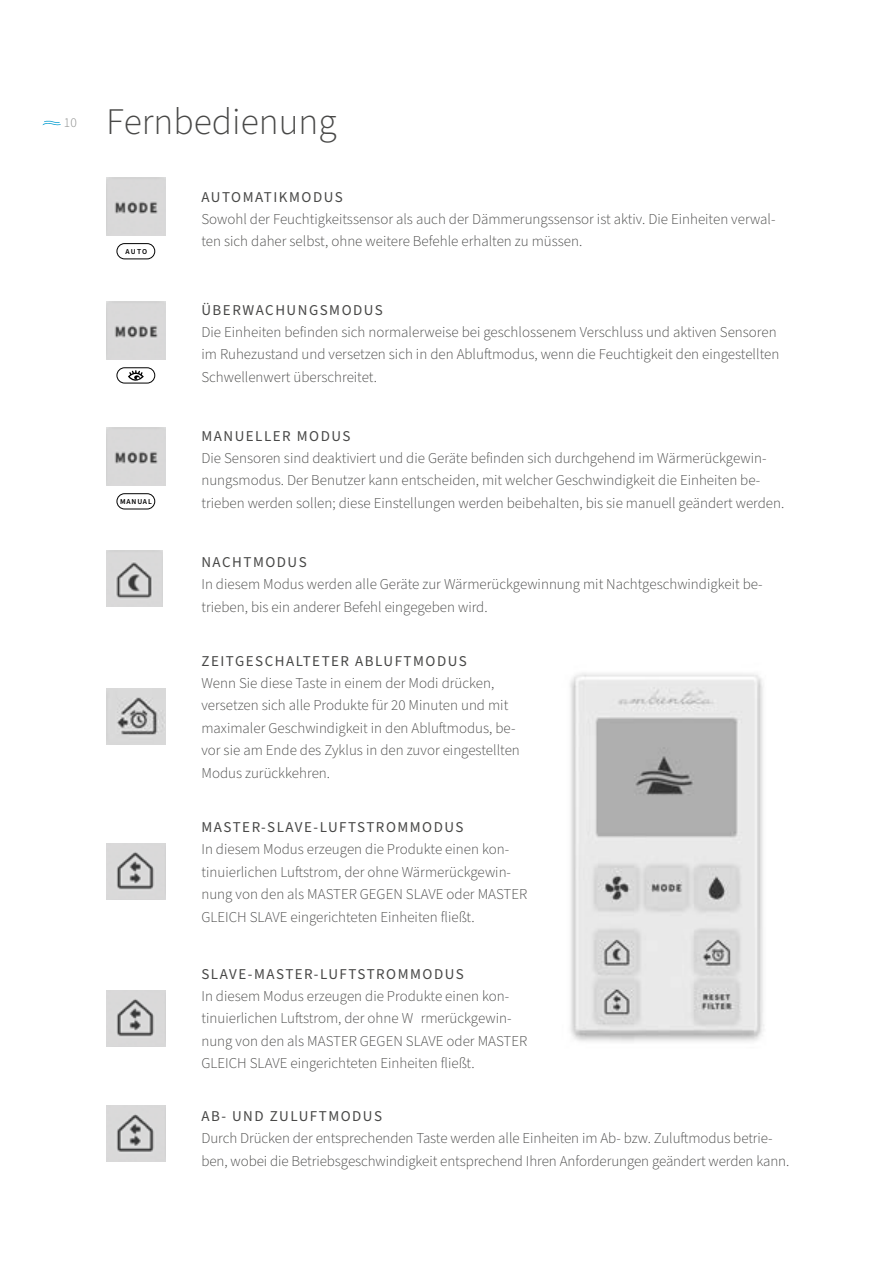
<style>
.page{position:relative;width:893px;height:1263px;background:#fff}
.page>*{position:absolute;margin:0;border:0;box-sizing:border-box;transform-origin:0 0}
.t1{font:300 37.5px "Source Sans Pro";color:#484847}
.t2{font:300 15px/22.5px "Source Sans Pro";color:#484847}
.t3{font:15px "Source Sans Pro";letter-spacing:.1em;color:#484847}
.t4{font:300 13.5px "Source Sans Pro";color:#878887}
.t5{font:600 7.5px "Source Sans Pro";letter-spacing:.11em;color:#000}
</style>
<div class="page">
<svg style="left:43px;top:121px;width:18px;height:4px"></svg>
<img style="left:570px;top:673px;width:194px;height:369px">
<img style="left:106px;top:178px;width:59px;height:58px">
<div style="left:117px;top:243px;width:38px;height:16px;border:1px solid #000;border-radius:8px"></div>
<div style="left:117px;top:367px;width:38px;height:16px;border:1px solid #000;border-radius:8px"></div>
<svg style="left:127px;top:370px;width:17px;height:14px"></svg>
<div style="left:117px;top:493px;width:38px;height:16px;border:1px solid #000;border-radius:8px"></div>
<img style="left:106px;top:551px;width:56px;height:56px">
<img style="left:107px;top:688px;width:59px;height:56px">
<img style="left:106px;top:843px;width:59px;height:56px">
<img style="left:106px;top:302px;width:59px;height:58px">
<img style="left:106px;top:428px;width:59px;height:58px">
<img style="left:106px;top:990px;width:59px;height:56px">
<img style="left:106px;top:1106px;width:59px;height:56px">
<p class="t4" style="left:64px;top:114px;width:14px">10</p>
<h1 class="t1" style="left:106px;top:97px;width:232px">Fernbedienung</h1>
<p class="t5" style="left:126px;top:246px;width:23px">AUTO</p>
<p class="t5" style="left:120px;top:497px;width:33px">MANUAL</p>
<p class="t3" style="left:201px;top:187px;width:143px">AUTOMATIKMODUS</p>
<p class="t2" style="left:201px;top:208px;width:576px">Sowohl der Feuchtigkeitssensor als auch der Dämmerungssensor ist aktiv. Die Einheiten verwal&shy;ten sich daher selbst, ohne weitere Befehle erhalten zu müssen.</p>
<p class="t3" style="left:201px;top:300px;width:183px">ÜBERWACHUNGSMODUS</p>
<p class="t2" style="left:201px;top:321px;width:579px">Die Einheiten befinden sich normalerweise bei geschlossenem Verschluss und aktiven Sensoren im Ruhezustand und versetzen sich in den Abluftmodus, wenn die Feuchtigkeit den eingestellten<br>Schwellenwert überschreitet.</p>
<p class="t3" style="left:201px;top:426px;width:151px">MANUELLER MODUS</p>
<p class="t2" style="left:201px;top:447px;width:584px">Die Sensoren sind deaktiviert und die Geräte befinden sich durchgehend im Wärmerückgewin&shy;nungsmodus. Der Benutzer kann entscheiden, mit welcher Geschwindigkeit die Einheiten be&shy;trieben werden sollen; diese Einstellungen werden beibehalten, bis sie manuell geändert werden.</p>
<p class="t3" style="left:201px;top:552px;width:107px">NACHTMODUS</p>
<p class="t2" style="left:201px;top:573px;width:563px">In diesem Modus werden alle Geräte zur Wärmerückgewinnung mit Nachtgeschwindigkeit be&shy;trieben, bis ein anderer Befehl eingegeben wird.</p>
<p class="t3" style="left:201px;top:651px;width:267px">ZEITGESCHALTETER ABLUFTMODUS</p>
<p class="t2" style="left:201px;top:672px;width:320px">Wenn Sie diese Taste in einem der Modi drücken, versetzen sich alle Produkte für 20 Minuten und mit maximaler Geschwindigkeit in den Abluftmodus, be&shy;vor sie am Ende des Zyklus in den zuvor eingestellten Modus zurückkehren.</p>
<p class="t3" style="left:201px;top:817px;width:264px">MASTER-SLAVE-LUFTSTROMMODUS</p>
<p class="t2" style="left:201px;top:838px;width:327px">In diesem Modus erzeugen die Produkte einen kon&shy;tinuierlichen Luftstrom, der ohne Wärmerückgewin&shy;nung von den als MASTER GEGEN SLAVE oder MASTER GLEICH SLAVE eingerichteten Einheiten fließt.</p>
<p class="t3" style="left:201px;top:964px;width:264px">SLAVE-MASTER-LUFTSTROMMODUS</p>
<p class="t2" style="left:201px;top:985px;width:327px">In diesem Modus erzeugen die Produkte einen kon&shy;tinuierlichen Luftstrom, der ohne W rmerückgewin&shy;nung von den als MASTER GEGEN SLAVE oder MASTER GLEICH SLAVE eingerichteten Einheiten fließt.</p>
<p class="t3" style="left:201px;top:1106px;width:182px">AB- UND ZULUFTMODUS</p>
<p class="t2" style="left:201px;top:1127px;width:589px">Durch Drücken der entsprechenden Taste werden alle Einheiten im Ab- bzw. Zuluftmodus betrie&shy;ben, wobei die Betriebsgeschwindigkeit entsprechend Ihren Anforderungen geändert werden kann.</p>
</div>
